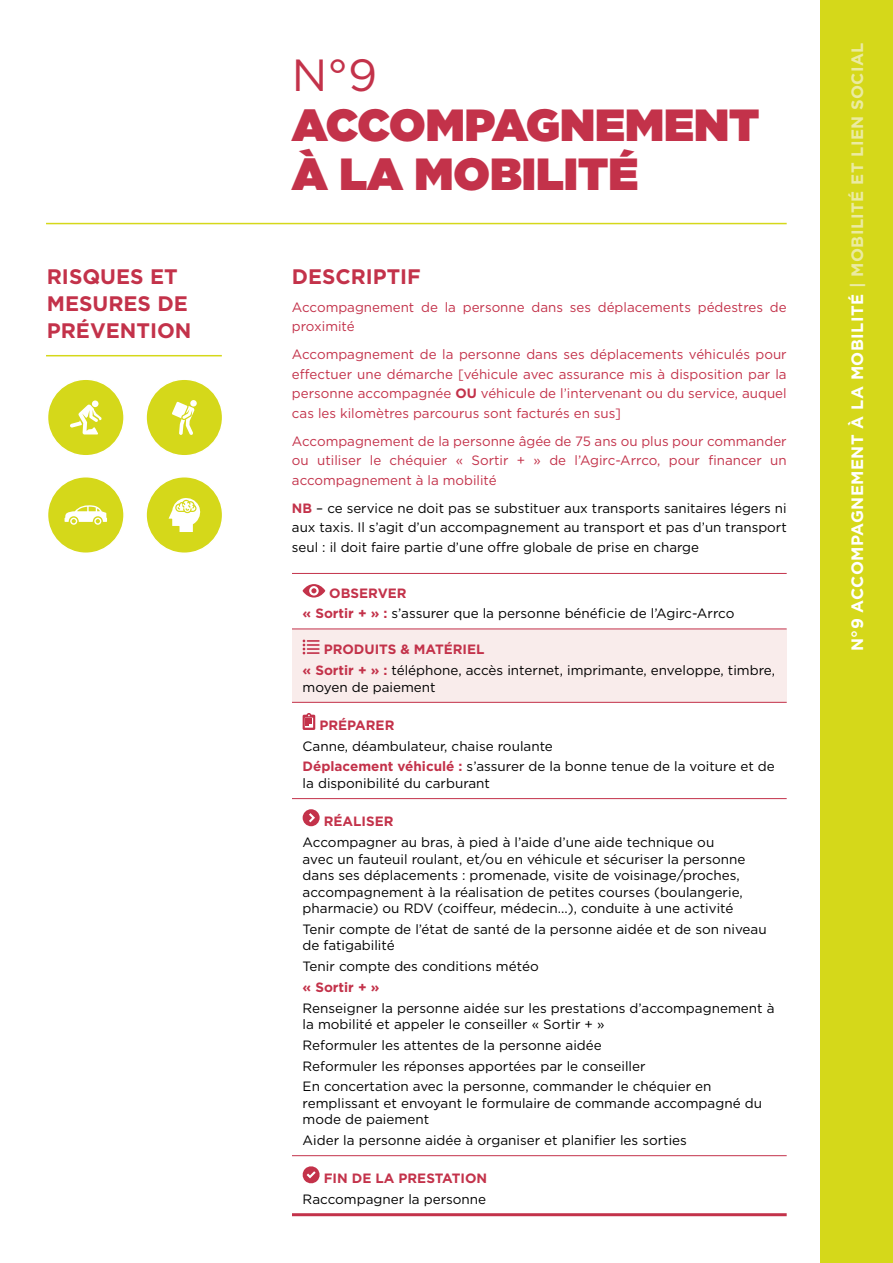
<style>
.page{position:relative;width:893px;height:1263px;background:#fff}
.page>*{position:absolute;margin:0;border:0;box-sizing:border-box;transform-origin:0 0}
.t1{font:900 45px/49.5px "Gotham";color:#c3324a}
.t2{font:45px "Gotham";color:#c3324a}
.t3{font:700 21px/27px "Gotham";color:#c3324a}
.t4{font:700 16.5px "Gotham";letter-spacing:.025em;color:#fff}
.t5{font:13.5px/16.5px "Gotham";color:#000}
.t6{font:13.5px/19.5px "Gotham";color:#c3324a;text-align:justify}
.t7{font:700 13.5px "Gotham";color:#c3324a}
.s1{font-weight:700}
.s2{font-weight:700;color:#c3324a}
.s3{color:#ebeba2}
</style>
<div class="page">
<div style="left:820px;top:0;width:73px;height:1263px;background:#d5d81a"></div>
<div style="left:292px;top:629px;width:495px;height:73px;background:#f9eceb"></div>
<hr style="left:292px;top:629px;width:495px;height:1px;background:#c3324a">
<hr style="left:292px;top:702px;width:495px;height:1px;background:#c3324a">
<hr style="left:292px;top:798px;width:495px;height:1px;background:#c3324a">
<hr style="left:292px;top:1155px;width:495px;height:1px;background:#c3324a">
<hr style="left:292px;top:1213px;width:495px;height:3px;background:#c3324a">
<hr style="left:292px;top:573px;width:495px;height:1px;background:#c3324a">
<svg style="left:303px;top:584px;width:22px;height:13px"></svg>
<svg style="left:303px;top:639px;width:17px;height:15px"></svg>
<svg style="left:303px;top:713px;width:12px;height:17px"></svg>
<svg style="left:303px;top:809px;width:17px;height:17px"></svg>
<svg style="left:302px;top:1166px;width:18px;height:18px"></svg>
<hr style="left:46px;top:355px;width:176px;height:1px;background:#d5d81a">
<div style="left:48px;top:379px;width:76px;height:77px;background:#d5d81a;border-radius:50%"></div>
<div style="left:47px;top:378px;width:78px;height:78px;border:2px solid #fff;border-radius:50%"></div>
<div style="left:92px;top:400px;width:7px;height:7px;background:#fff;border-radius:50%"></div>
<svg style="left:70px;top:404px;width:32px;height:30px"></svg>
<div style="left:146px;top:379px;width:77px;height:77px;background:#d5d81a;border-radius:50%"></div>
<div style="left:145px;top:378px;width:78px;height:78px;border:2px solid #fff;border-radius:50%"></div>
<div style="left:190px;top:400px;width:7px;height:6px;background:#fff;border-radius:50%"></div>
<svg style="left:172px;top:402px;width:23px;height:33px"></svg>
<div style="left:48px;top:477px;width:76px;height:76px;background:#d5d81a;border-radius:50%"></div>
<div style="left:47px;top:476px;width:78px;height:78px;border:2px solid #fff;border-radius:50%"></div>
<svg style="left:65px;top:505px;width:42px;height:20px"></svg>
<div style="left:146px;top:477px;width:77px;height:76px;background:#d5d81a;border-radius:50%"></div>
<div style="left:145px;top:476px;width:78px;height:78px;border:2px solid #fff;border-radius:50%"></div>
<svg style="left:169px;top:498px;width:32px;height:34px"></svg>
<hr style="left:46px;top:223px;width:741px;height:1px;background:#d5d81a">
<h2 class="t3" style="left:47px;top:263px;width:146px">RISQUES ET<br>MESURES DE<br>PRÉVENTION</h2>
<h1 class="t2" style="left:292px;top:47px;width:87px">N°9</h1>
<h1 class="t1" style="left:292px;top:99px;width:469px">ACCOMPAGNEMENT<br>À LA MOBILITÉ</h1>
<h2 class="t3" style="left:292px;top:263px;width:130px">DESCRIPTIF</h2>
<p class="t6" style="left:292px;top:297px;width:496px">Accompagnement de la personne dans ses déplacements pédestres de proximité</p>
<p class="t6" style="left:292px;top:344px;width:496px">Accompagnement de la personne dans ses déplacements véhiculés pour effectuer une démarche [véhicule avec assurance mis à disposition par la personne accompagnée <span class="s1">OU</span> véhicule de l’intervenant ou du service, auquel cas les kilomètres parcourus sont facturés en sus]</p>
<p class="t6" style="left:292px;top:431px;width:496px">Accompagnement de la personne âgée de 75 ans ou plus pour commander ou utiliser le chéquier « Sortir + » de l’Agirc-Arrco, pour financer un accompagnement à la mobilité</p>
<p class="t5" style="left:292px;top:498px;width:496px;line-height:19.5px;text-align:justify"><span class="s2">NB</span> – ce service ne doit pas se substituer aux transports sanitaires légers ni aux taxis. Il s’agit d’un accompagnement au transport et pas d’un transport seul : il doit faire partie d’une offre globale de prise en charge</p>
<p class="t5" style="left:303px;top:582px;width:433px;line-height:20.7px;text-indent:27px"><span class="s2">OBSERVER<br>« Sortir + » :</span> s’assurer que la personne bénéficie de l’Agirc-Arrco</p>
<p class="t5" style="left:303px;top:639px;width:474px;line-height:20.7px;text-indent:21px"><span class="s2">PRODUITS &amp; MATÉRIEL<br>« Sortir + » :</span> téléphone, accès internet, imprimante, enveloppe, timbre,</p>
<p class="t5" style="left:303px;top:678px;width:135px">moyen de paiement</p>
<p class="t7" style="left:319px;top:716px;width:77px">PRÉPARER</p>
<p class="t5" style="left:303px;top:735px;width:474px;line-height:20.7px">Canne, déambulateur, chaise roulante<br><span class="s2">Déplacement véhiculé :</span> s’assurer de la bonne tenue de la voiture et de</p>
<p class="t5" style="left:303px;top:775px;width:189px">la disponibilité du carburant</p>
<p class="t7" style="left:324px;top:812px;width:71px">RÉALISER</p>
<p class="t5" style="left:303px;top:834px;width:444px">Accompagner au bras, à pied à l’aide d’une aide technique ou avec un fauteuil roulant, et/ou en véhicule et sécuriser la personne dans ses déplacements : promenade, visite de voisinage/proches, accompagnement à la réalisation de petites courses (boulangerie, pharmacie) ou RDV (coiffeur, médecin...), conduite à une activité</p>
<p class="t5" style="left:303px;top:920px;width:466px">Tenir compte de l’état de santé de la personne aidée et de son niveau de fatigabilité</p>
<p class="t5" style="left:303px;top:958px;width:238px">Tenir compte des conditions météo</p>
<p class="t7" style="left:303px;top:978px;width:78px">« Sortir + »</p>
<p class="t5" style="left:303px;top:999px;width:473px">Renseigner la personne aidée sur les prestations d’accompagnement à la mobilité et appeler le conseiller « Sortir + »</p>
<p class="t5" style="left:303px;top:1034px;width:410px;line-height:20.7px">Reformuler les attentes de la personne aidée<br>Reformuler les réponses apportées par le conseiller<br>En concertation avec la personne, commander le chéquier en</p>
<p class="t5" style="left:303px;top:1094px;width:461px">remplissant et envoyant le formulaire de commande accompagné du mode de paiement</p>
<p class="t5" style="left:303px;top:1132px;width:386px">Aider la personne aidée à organiser et planifier les sorties</p>
<p class="t7" style="left:324px;top:1169px;width:165px">FIN DE LA PRESTATION</p>
<p class="t5" style="left:303px;top:1191px;width:185px">Raccompagner la personne</p>
<p class="t4" style="left:846px;top:651px;width:610px;rotate:-90deg">N°9 ACCOMPAGNEMENT À LA MOBILITÉ <span class="s3">| MOBILITÉ ET LIEN SOCIAL</span></p>
</div>
